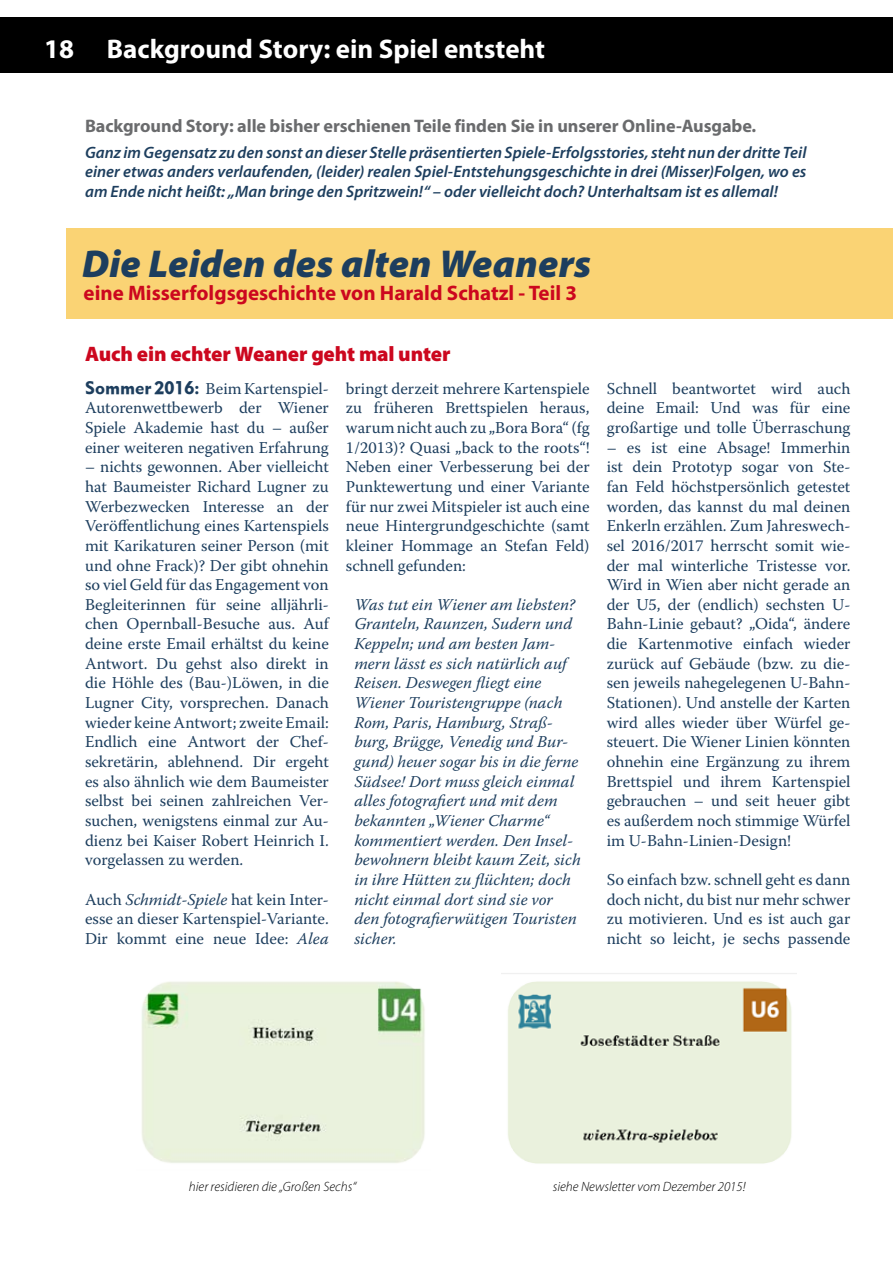
<style>
.page{position:relative;width:893px;height:1263px;background:#fff}
.page>*{position:absolute;margin:0;border:0;box-sizing:border-box;transform-origin:0 0}
.t1{font:italic 900 39px "Myriad Pro";letter-spacing:.005em;color:#1d3e5e}
.t2{font:700 27px "Myriad Pro";color:#fff}
.t3{font:700 21px "Myriad Pro";color:#cc071e}
.t4{font:900 21px "Myriad Pro";letter-spacing:-.01em;color:#cc071e}
.t5{font:700 18.15px "Myriad Pro";letter-spacing:-.005em;color:#6a6b6d}
.t6{font:16.5px/19.6px "Warnock Pro";color:#1d3e5e;text-align:justify}
.t7{font:italic 16.5px/19.6px "Warnock Pro";letter-spacing:.005em;color:#1d3e5e}
.t8{font:italic 600 16.5px/19.6px "Myriad Pro";color:#1d3e5e;text-align:justify}
.t9{font:italic 300 13.5px "Myriad Pro";color:#000}
.s1{font-family:"Metro Black Two";font-size:18px}
.s2{font-style:italic}
</style>
<div class="page">
<div style="left:0;top:17px;width:893px;height:56px;background:#000"></div>
<div style="left:67px;top:228px;width:826px;height:91px;background:#fad374"></div>
<img style="left:141px;top:981px;width:284px;height:182px">
<img style="left:502px;top:973px;width:294px;height:191px">
<h2 class="t2" style="left:44px;top:32px;width:30px">18</h2>
<h2 class="t2" style="left:107px;top:32px;width:440px">Background Story: ein Spiel entsteht</h2>
<p class="t5" style="left:85px;top:114px;width:673px">Background Story: alle bisher erschienen Teile finden Sie in unserer Online-Ausgabe.</p>
<p class="t8" style="left:85px;top:142px;width:723px">Ganz im Gegensatz zu den sonst an dieser Stelle präsentierten Spiele-Erfolgsstories, steht nun der dritte Teil einer etwas anders verlaufenden, (leider) realen Spiel-Entstehungsgeschichte in drei (Misser)Folgen, wo es am Ende nicht heißt: „Man bringe den Spritzwein!“ – oder vielleicht doch? Unterhaltsam ist es allemal!</p>
<h1 class="t1" style="left:82px;top:238px;width:511px">Die Leiden des alten Weaners</h1>
<p class="t3" style="left:84px;top:279px;width:495px">eine Misserfolgsgeschichte von Harald Schatzl - Teil 3</p>
<p class="t4" style="left:85px;top:340px;width:367px">Auch ein echter Weaner geht mal unter</p>
<p class="t6" style="left:85px;top:378px;width:245px"><span class="s1">Sommer 2016:</span> Beim Kartenspiel-Autorenwettbewerb der Wiener Spiele Akademie hast du – außer einer weiteren negativen Erfahrung</p>
<p class="t6" style="left:85px;top:457px;width:245px">– nichts gewonnen. Aber vielleicht hat Baumeister Richard Lugner zu Werbezwecken Interesse an der Veröffentlichung eines Kartenspiels mit Karikaturen seiner Person (mit und ohne Frack)? Der gibt ohnehin so viel Geld für das Engagement von Begleiterinnen für seine alljährli&shy;chen Opernball-Besuche aus. Auf deine erste Email erhältst du keine Antwort. Du gehst also direkt in die Höhle des (Bau-)Löwen, in die Lugner City, vorsprechen. Danach wieder keine Antwort; zweite Email:<br>Endlich eine Antwort der Chef&shy;sekretärin, ablehnend. Dir ergeht es also ähnlich wie dem Baumeister selbst bei seinen zahlreichen Ver&shy;suchen, wenigstens einmal zur Au&shy;dienz bei Kaiser Robert Heinrich I. vorgelassen zu werden.</p>
<p class="t6" style="left:85px;top:889px;width:245px">Auch <span class="s2">Schmidt-Spiele</span> hat kein Inter&shy;esse an dieser Kartenspiel-Variante.<br>Dir kommt eine neue Idee: <span class="s2">Alea</span></p>
<p class="t6" style="left:346px;top:378px;width:245px">bringt derzeit mehrere Kartenspiele zu früheren Brettspielen heraus, warum nicht auch zu „Bora Bora“ (fg 1/2013)? Quasi „back to the roots“!<br>Neben einer Verbesserung bei der Punktewertung und einer Variante für nur zwei Mitspieler ist auch eine neue Hintergrundgeschichte (samt kleiner Hommage an Stefan Feld) schnell gefunden:</p>
<p class="t7" style="left:354px;top:594px;width:228px">Was tut ein Wiener am liebsten?<br>Granteln, Raunzen, Sudern und<br>Keppeln; und am besten Jam&shy;mern lässt es sich natürlich auf<br>Reisen. Deswegen fliegt eine<br>Wiener Touristengruppe (nach<br>Rom, Paris, Hamburg, Straß&shy;burg, Brügge, Venedig und Bur&shy;gund) heuer sogar bis in die ferne<br>Südsee! Dort muss gleich einmal alles fotografiert und mit dem bekannten „Wiener Charme“ kommentiert werden. Den Insel&shy;bewohnern bleibt kaum Zeit, sich in ihre Hütten zu flüchten; doch nicht einmal dort sind sie vor den fotografierwütigen Touristen sicher.</p>
<p class="t6" style="left:607px;top:378px;width:245px">Schnell beantwortet wird auch deine Email: Und was für eine großartige und tolle Überraschung</p>
<p class="t6" style="left:607px;top:437px;width:245px">– es ist eine Absage! Immerhin ist dein Prototyp sogar von Ste&shy;fan Feld höchstpersönlich getestet worden, das kannst du mal deinen Enkerln erzählen. Zum Jahreswech&shy;sel 2016/2017 herrscht somit wie&shy;der mal winterliche Tristesse vor.<br>Wird in Wien aber nicht gerade an der U5, der (endlich) sechsten U-Bahn-Linie gebaut? „Oida“, ändere die Kartenmotive einfach wieder zurück auf Gebäude (bzw. zu die&shy;sen jeweils nahegelegenen U-Bahn-Stationen). Und anstelle der Karten wird alles wieder über Würfel ge&shy;steuert. Die Wiener Linien könnten ohnehin eine Ergänzung zu ihrem Brettspiel und ihrem Kartenspiel gebrauchen – und seit heuer gibt es außerdem noch stimmige Würfel im U-Bahn-Linien-Design!</p>
<p class="t6" style="left:607px;top:869px;width:245px">So einfach bzw. schnell geht es dann doch nicht, du bist nur mehr schwer zu motivieren. Und es ist auch gar nicht so leicht, je sechs passende</p>
<p class="t9" style="left:189px;top:1178px;width:169px">hier residieren die „Großen Sechs“</p>
<p class="t9" style="left:553px;top:1178px;width:194px">siehe Newsletter vom Dezember 2015!</p>
</div>
